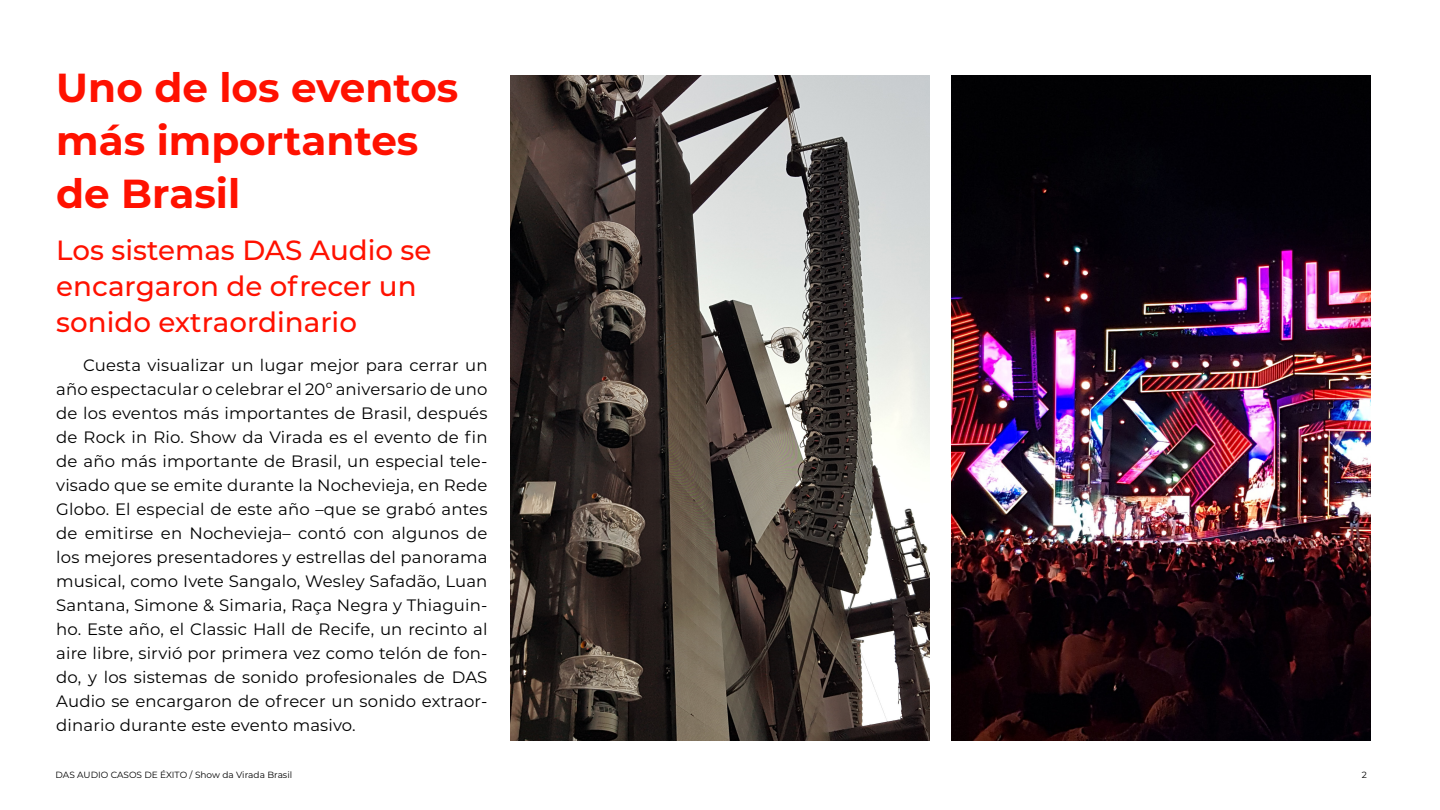
<style>
.page{position:relative;width:1440px;height:810px;background:#fff}
.page>*{position:absolute;margin:0;border:0;box-sizing:border-box;transform-origin:0 0}
.t1{font:700 40.5px/53.2px "Montserrat";color:#f10}
.t2{font:500 27.75px/36px "Montserrat";color:#f10}
.t3{font:16.5px/24px "Montserrat";letter-spacing:.01em;color:#000;text-align:justify}
.t4{font:9px "Montserrat";color:#000}
</style>
<div class="page">
<img style="left:952px;top:75px;width:419px;height:666px">
<img style="left:511px;top:75px;width:419px;height:666px">
<p class="t1" style="left:56px;top:59px;width:404px">Uno de los eventos más importantes</p>
<p class="t1" style="left:56px;top:165px;width:186px">de Brasil</p>
<p class="t2" style="left:56px;top:231px;width:377px">Los sistemas DAS Audio se encargaron de ofrecer un sonido extraordinario</p>
<p class="t3" style="left:56px;top:353px;width:433px;text-indent:27px">Cuesta visualizar un lugar mejor para cerrar un año espectacular o celebrar el 20º aniversario de uno de los eventos más importantes de Brasil, después de Rock in Rio. Show da Virada es el evento de fin de año más importante de Brasil, un especial tele&shy;visado que se emite durante la Nochevieja, en Rede Globo. El especial de este año –que se grabó antes de emitirse en Nochevieja– contó con algunos de los mejores presentadores y estrellas del panorama musical, como Ivete Sangalo, Wesley Safadão, Luan Santana, Simone &amp; Simaria, Raça Negra y Thiaguin&shy;ho. Este año, el Classic Hall de Recife, un recinto al aire libre, sirvió por primera vez como telón de fon&shy;do, y los sistemas de sonido profesionales de DAS Audio se encargaron de ofrecer un sonido extraor&shy;dinario durante este evento masivo.</p>
<p class="t4" style="left:56px;top:768px;width:238px">DAS AUDIO CASOS DE ÉXITO / Show da Virada Brasil</p>
<p class="t4" style="left:1362px;top:768px;width:7px">2</p>
</div>
